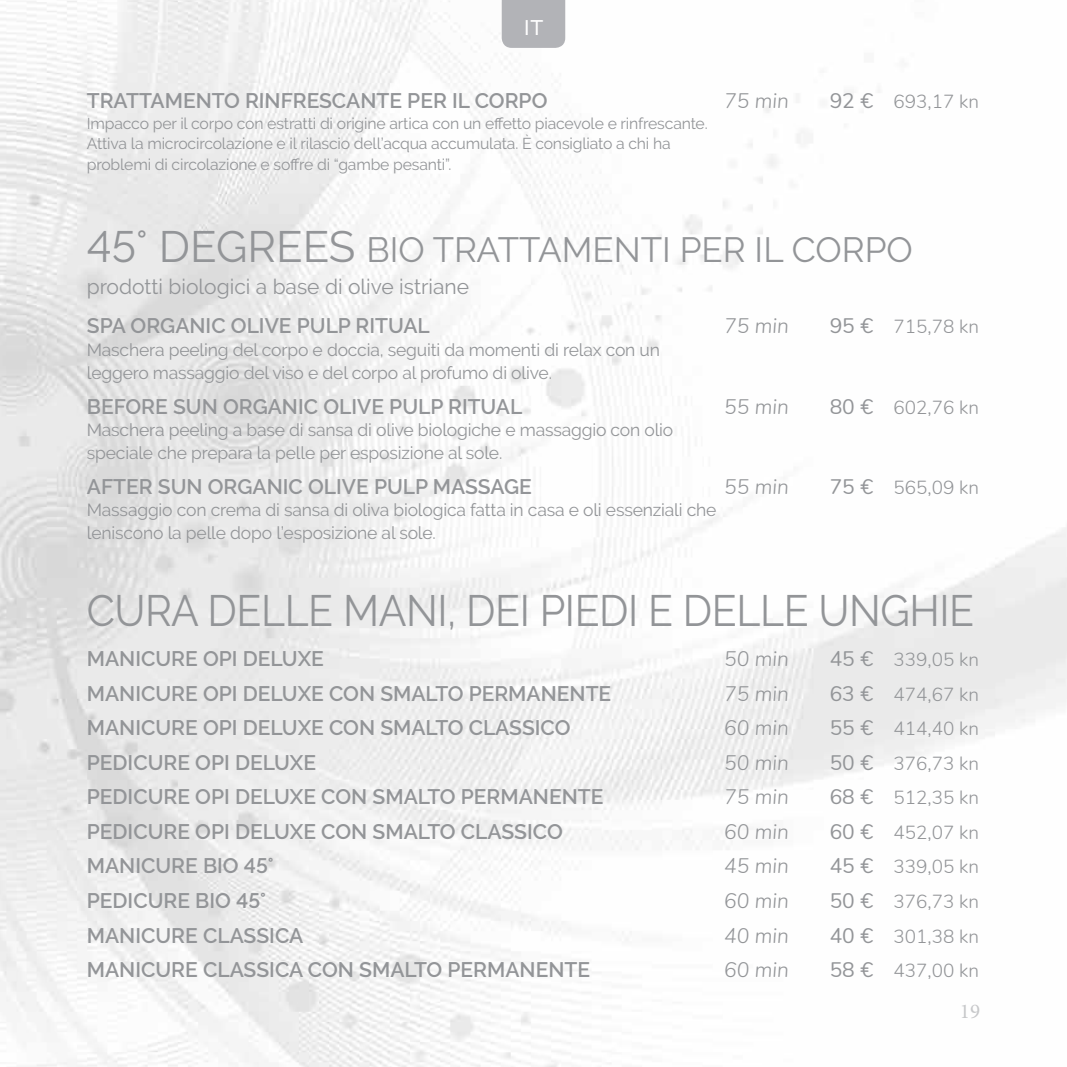
<style>
.page{position:relative;width:1067px;height:1067px;background:#fff}
.page>*{position:absolute;margin:0;border:0;box-sizing:border-box;transform-origin:0 0}
.t1{font:43.75px "Raleway";letter-spacing:-.01em;color:#939598;scale:.94 1}
.t2{font:35px "Raleway";color:#939598}
.t3{font:600 21px "Raleway";color:#939598}
.t4{font:italic 300 21px "Nunito";color:#939598}
.t5{font:21px "Raleway";color:#939598}
.t6{font:21px "Minion Pro";color:#c7c8ca}
.t7{font:500 21px "Raleway";color:#fff}
.t8{font:300 18.9px "Nunito";color:#939598}
.t9{font:17.5px/22.8px "Raleway";letter-spacing:-.01em;color:#939598}
.t10{font:15.75px/20.5px "Raleway";letter-spacing:-.01em;color:#939598}
.s1{font-weight:400;font-size:21px}
.s2{font-size:43.75px}
</style>
<div class="page">
<img style="left:0;top:0;width:1067px;height:1067px">
<div style="left:502px;top:0;width:63px;height:48px;background:#b2b3b7"></div>
<p class="t7" style="left:524px;top:15px;width:21px">IT</p>
<p class="t3" style="left:87px;top:89px;width:462px">TRATTAMENTO RINFRESCANTE PER IL CORPO</p>
<p class="t4" style="left:724px;top:85px;width:66px">75 min</p>
<p class="t8" style="left:829px;top:88px;width:151px"><span class="s1">92 €</span> 693,17 kn</p>
<p class="t10" style="left:87px;top:113px;width:622px">Impacco per il corpo con estratti di origine artica con un effetto piacevole e rinfrescante.<br>Attiva la microcircolazione e il rilascio dell’acqua accumulata. È consigliato a chi ha problemi di circolazione e soffre di “gambe pesanti”.</p>
<h2 class="t2" style="left:87px;top:229px;width:827px"><span class="s2">45° DEGREES</span> BIO TRATTAMENTI PER IL CORPO</h2>
<p class="t5" style="left:87px;top:274px;width:384px">prodotti biologici a base di olive istriane</p>
<p class="t3" style="left:87px;top:314px;width:344px">SPA ORGANIC OLIVE PULP RITUAL</p>
<p class="t4" style="left:724px;top:310px;width:66px">75 min</p>
<p class="t8" style="left:829px;top:313px;width:151px"><span class="s1">95 €</span> 715,78 kn</p>
<p class="t9" style="left:87px;top:338px;width:574px">Maschera peeling del corpo e doccia, seguiti da momenti di relax con un leggero massaggio del viso e del corpo al profumo di olive.</p>
<p class="t3" style="left:87px;top:394px;width:437px">BEFORE SUN ORGANIC OLIVE PULP RITUAL</p>
<p class="t4" style="left:724px;top:391px;width:66px">55 min</p>
<p class="t8" style="left:829px;top:393px;width:151px"><span class="s1">80 €</span> 602,76 kn</p>
<p class="t9" style="left:87px;top:418px;width:588px">Maschera peeling a base di sansa di olive biologiche e massaggio con olio speciale che prepara la pelle per esposizione al sole.</p>
<p class="t3" style="left:87px;top:474px;width:446px">AFTER SUN ORGANIC OLIVE PULP MASSAGE</p>
<p class="t4" style="left:724px;top:471px;width:66px">55 min</p>
<p class="t8" style="left:829px;top:473px;width:151px"><span class="s1">75 €</span> 565,09 kn</p>
<p class="t9" style="left:87px;top:499px;width:631px">Massaggio con crema di sansa di oliva biologica fatta in casa e oli essenziali che leniscono la pelle dopo l’esposizione al sole.</p>
<h1 class="t1" style="left:87px;top:585px;width:945px">CURA DELLE MANI, DEI PIEDI E DELLE UNGHIE</h1>
<p class="t3" style="left:87px;top:646px;width:238px">MANICURE OPI DELUXE</p>
<p class="t4" style="left:724px;top:643px;width:66px">50 min</p>
<p class="t8" style="left:829px;top:645px;width:151px"><span class="s1">45 €</span> 339,05 kn</p>
<p class="t3" style="left:87px;top:681px;width:526px">MANICURE OPI DELUXE CON SMALTO PERMANENTE</p>
<p class="t4" style="left:724px;top:677px;width:66px">75 min</p>
<p class="t8" style="left:829px;top:680px;width:151px"><span class="s1">63 €</span> 474,67 kn</p>
<p class="t3" style="left:87px;top:715px;width:485px">MANICURE OPI DELUXE CON SMALTO CLASSICO</p>
<p class="t4" style="left:724px;top:712px;width:66px">60 min</p>
<p class="t8" style="left:829px;top:714px;width:151px"><span class="s1">55 €</span> 414,40 kn</p>
<p class="t3" style="left:87px;top:750px;width:231px">PEDICURE OPI DELUXE</p>
<p class="t4" style="left:724px;top:747px;width:66px">50 min</p>
<p class="t8" style="left:829px;top:749px;width:151px"><span class="s1">50 €</span> 376,73 kn</p>
<p class="t3" style="left:87px;top:784px;width:518px">PEDICURE OPI DELUXE CON SMALTO PERMANENTE</p>
<p class="t4" style="left:724px;top:781px;width:66px">75 min</p>
<p class="t8" style="left:829px;top:783px;width:151px"><span class="s1">68 €</span> 512,35 kn</p>
<p class="t3" style="left:87px;top:819px;width:477px">PEDICURE OPI DELUXE CON SMALTO CLASSICO</p>
<p class="t4" style="left:724px;top:816px;width:66px">60 min</p>
<p class="t8" style="left:829px;top:818px;width:151px"><span class="s1">60 €</span> 452,07 kn</p>
<p class="t3" style="left:87px;top:854px;width:188px">MANICURE BIO 45°</p>
<p class="t4" style="left:724px;top:850px;width:66px">45 min</p>
<p class="t8" style="left:829px;top:853px;width:151px"><span class="s1">45 €</span> 339,05 kn</p>
<p class="t3" style="left:87px;top:888px;width:181px">PEDICURE BIO 45°</p>
<p class="t4" style="left:724px;top:885px;width:66px">60 min</p>
<p class="t8" style="left:829px;top:887px;width:151px"><span class="s1">50 €</span> 376,73 kn</p>
<p class="t3" style="left:87px;top:923px;width:218px">MANICURE CLASSICA</p>
<p class="t4" style="left:724px;top:919px;width:66px">40 min</p>
<p class="t8" style="left:829px;top:922px;width:151px"><span class="s1">40 €</span> 301,38 kn</p>
<p class="t3" style="left:87px;top:957px;width:505px">MANICURE CLASSICA CON SMALTO PERMANENTE</p>
<p class="t4" style="left:724px;top:954px;width:66px">60 min</p>
<p class="t8" style="left:829px;top:956px;width:151px"><span class="s1">58 €</span> 437,00 kn</p>
<p class="t6" style="left:960px;top:997px;width:22px">19</p>
</div>
